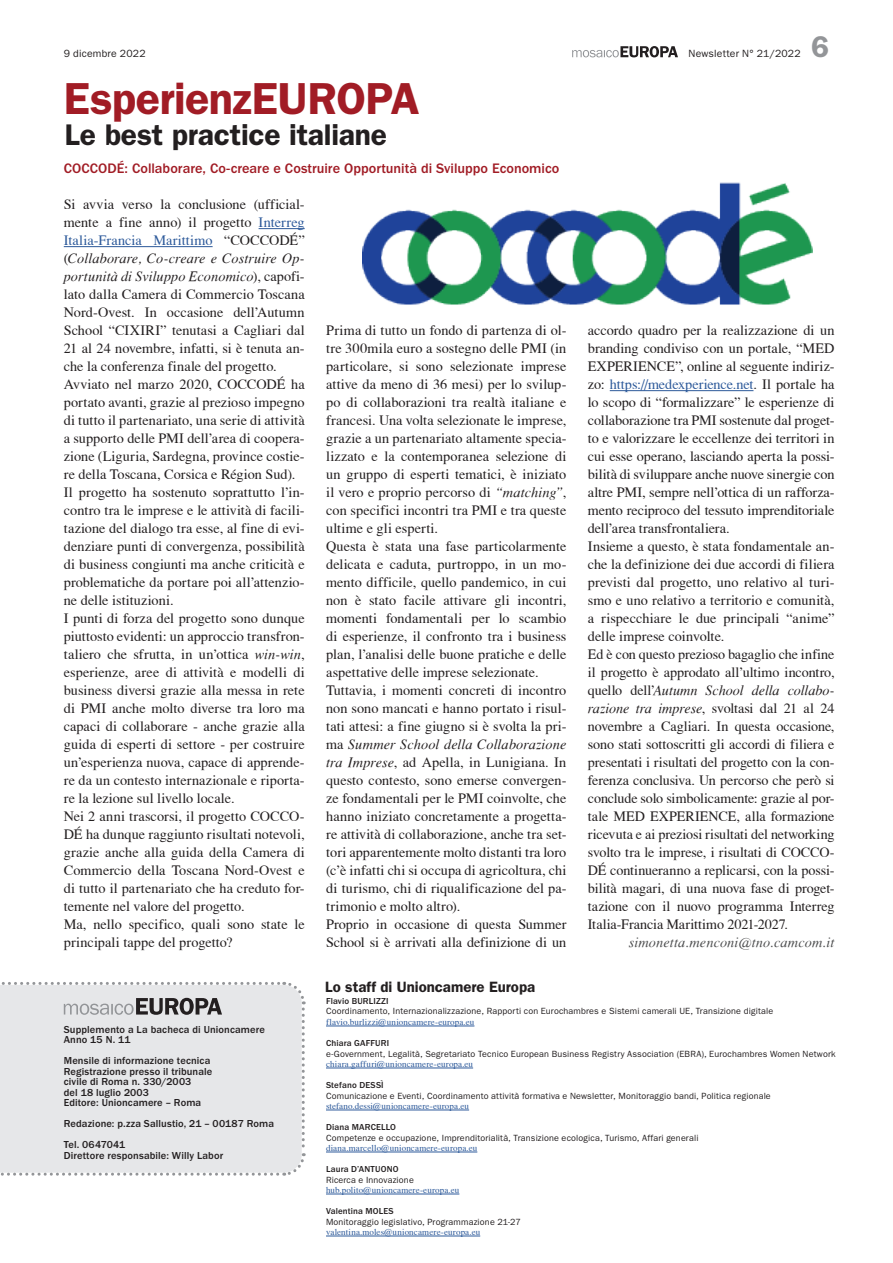
<style>
.page{position:relative;width:893px;height:1263px;background:#fff}
.page>*{position:absolute;margin:0;border:0;box-sizing:border-box;transform-origin:0 0}
.t1{font:600 45px "ITC Franklin Gothic Std";letter-spacing:-.01em;color:#a11c25}
.t2{font:600 30px "ITC Franklin Gothic Std";letter-spacing:-.01em;color:#231f20}
.t3{font:600 30px "ITC Franklin Gothic Std";color:#939598}
.t4{font:600 15px "ITC Franklin Gothic Std";color:#231f20}
.t5{font:14.25px/18px "T Acc LAD";letter-spacing:.005em;color:#231f20}
.t6{font:14.25px/18px "T Acc LAD Italic";letter-spacing:.005em;color:#231f20}
.t7{font:500 14.25px "ITC Franklin Gothic Std";color:#a11c25}
.t8{font:14.25px "T Acc LAD Italic";letter-spacing:.005em;color:#4b4c4d}
.t9{font:500 10.5px/10.5px "ITC Franklin Gothic Std";letter-spacing:.01em;color:#231f20}
.t10{font:10.5px "ITC Franklin Gothic Std";letter-spacing:.015em;color:#231f20}
.t11{font:9px "ITC Franklin Gothic Std";letter-spacing:.015em;color:#231f20}
.t12{font:9px "T Acc LAD";letter-spacing:.015em;color:#2c599a}
.t13{font:500 9px "ITC Franklin Gothic Std";letter-spacing:.015em;color:#231f20}
.s1{color:#2c599a}
.s2{font-family:"T Acc LAD"}
.s3{font-family:"T Acc LAD Italic"}
</style>
<div class="page">
<svg style="left:572px;top:46px;width:106px;height:11px"></svg>
<div style="left:0;top:982px;width:306px;height:194px;background:#e6e7e9"></div>
<hr style="left:326px;top:1026px;width:148px;height:1px;background:#2c599a">
<hr style="left:326px;top:1068px;width:147px;height:1px;background:#2c599a">
<hr style="left:326px;top:1110px;width:143px;height:1px;background:#2c599a">
<hr style="left:326px;top:1152px;width:151px;height:1px;background:#2c599a">
<hr style="left:326px;top:1194px;width:133px;height:1px;background:#2c599a">
<hr style="left:326px;top:1236px;width:154px;height:1px;background:#2c599a">
<hr style="left:259px;top:228px;width:46px;height:1px;background:#2c599a">
<hr style="left:64px;top:246px;width:149px;height:1px;background:#2c599a">
<hr style="left:610px;top:390px;width:143px;height:1px;background:#2c599a">
<img style="left:363px;top:182px;width:450px;height:123px">
<p class="t10" style="left:64px;top:48px;width:83px">9 dicembre 2022</p>
<p class="t10" style="left:688px;top:48px;width:114px">Newsletter N° 21/2022</p>
<h1 class="t1" style="left:64px;top:72px;width:357px">EsperienzEUROPA</h1>
<h2 class="t2" style="left:65px;top:117px;width:324px">Le best practice italiane</h2>
<p class="t7" style="left:64px;top:160px;width:497px">COCCODÉ: Collaborare, Co-creare e Costruire Opportunità di Sviluppo Economico</p>
<h2 class="t3" style="left:811px;top:29px;width:19px">6</h2>
<p class="t5" style="left:64px;top:195px;width:242px;text-align:justify">Si avvia verso la conclusione (ufficial&shy;mente a fine anno) il progetto <span class="s1">Interreg Italia-Francia Marittimo</span> “COCCODÉ”</p>
<p class="t6" style="left:64px;top:249px;width:242px"><span class="s2">(</span>Collaborare, Co-creare e Costruire Op&shy;portunità di Sviluppo Economico<span class="s2">), capofi-</span></p>
<p class="t5" style="left:64px;top:285px;width:242px">lato dalla Camera di Commercio Toscana Nord-Ovest. In occasione dell’Autumn School “CIXIRI” tenutasi a Cagliari dal 21 al 24 novembre, infatti, si è tenuta an&shy;che la conferenza finale del progetto.<br>Avviato nel marzo 2020, COCCODÉ ha portato avanti, grazie al prezioso impegno di tutto il partenariato, una serie di attività a supporto delle PMI dell’area di coopera&shy;zione (Liguria, Sardegna, province costie&shy;re della Toscana, Corsica e Région Sud).<br>Il progetto ha sostenuto soprattutto l’in&shy;contro tra le imprese e le attività di facili&shy;tazione del dialogo tra esse, al fine di evi&shy;denziare punti di convergenza, possibilità di business congiunti ma anche criticità e problematiche da portare poi all’attenzio&shy;ne delle istituzioni.<br>I punti di forza del progetto sono dunque piuttosto evidenti: un approccio transfron&shy;taliero che sfrutta, in un’ottica <span class="s3">win-win</span>, esperienze, aree di attività e modelli di business diversi grazie alla messa in rete di PMI anche molto diverse tra loro ma capaci di collaborare - anche grazie alla guida di esperti di settore - per costruire un’esperienza nuova, capace di apprende&shy;re da un contesto internazionale e riporta&shy;re la lezione sul livello locale.<br>Nei 2 anni trascorsi, il progetto COCCO-DÉ ha dunque raggiunto risultati notevoli, grazie anche alla guida della Camera di Commercio della Toscana Nord-Ovest e di tutto il partenariato che ha creduto for&shy;temente nel valore del progetto.<br>Ma, nello specifico, quali sono state le principali tappe del progetto?</p>
<p class="t9" style="left:64px;top:1024px;width:203px">Supplemento a La bacheca di Unioncamere<br>Anno 15 N. 11</p>
<p class="t9" style="left:64px;top:1056px;width:150px">Mensile di informazione tecnica<br>Registrazione presso il tribunale civile di Roma n. 330/2003<br>del 18 luglio 2003<br>Editore: Unioncamere – Roma</p>
<p class="t9" style="left:64px;top:1113px;width:212px;line-height:21px">Redazione: p.zza Sallustio, 21 – 00187 Roma<br>Tel. 0647041</p>
<p class="t9" style="left:64px;top:1150px;width:161px">Direttore responsabile: Willy Labor</p>
<p class="t5" style="left:326px;top:321px;width:242px">Prima di tutto un fondo di partenza di ol&shy;tre 300mila euro a sostegno delle PMI (in particolare, si sono selezionate imprese attive da meno di 36 mesi) per lo svilup&shy;po di collaborazioni tra realtà italiane e francesi. Una volta selezionate le imprese, grazie a un partenariato altamente specia&shy;lizzato e la contemporanea selezione di un gruppo di esperti tematici, è iniziato il vero e proprio percorso di <span class="s3">“matching”</span>, con specifici incontri tra PMI e tra queste ultime e gli esperti.<br>Questa è stata una fase particolarmente delicata e caduta, purtroppo, in un mo&shy;mento difficile, quello pandemico, in cui non è stato facile attivare gli incontri, momenti fondamentali per lo scambio di esperienze, il confronto tra i business plan, l’analisi delle buone pratiche e delle aspettative delle imprese selezionate.<br>Tuttavia, i momenti concreti di incontro non sono mancati e hanno portato i risul&shy;tati attesi: a fine giugno si è svolta la pri-</p>
<p class="t6" style="left:326px;top:735px;width:242px"><span class="s2">ma</span> Summer School della Collaborazione</p>
<p class="t5" style="left:326px;top:753px;width:242px"><span class="s3">tra Imprese</span>, ad Apella, in Lunigiana. In questo contesto, sono emerse convergen&shy;ze fondamentali per le PMI coinvolte, che hanno iniziato concretamente a progetta&shy;re attività di collaborazione, anche tra set&shy;tori apparentemente molto distanti tra loro (c’è infatti chi si occupa di agricoltura, chi di turismo, chi di riqualificazione del pa&shy;trimonio e molto altro).<br>Proprio in occasione di questa Summer School si è arrivati alla definizione di un</p>
<p class="t5" style="left:588px;top:321px;width:248px">accordo quadro per la realizzazione di un branding condiviso con un portale, “MED EXPERIENCE”, online al seguente indiriz&shy;zo: <span class="s1">https://medexperience.net</span>. Il portale ha lo scopo di “formalizzare” le esperienze di collaborazione tra PMI sostenute dal proget&shy;to e valorizzare le eccellenze dei territori in cui esse operano, lasciando aperta la possi&shy;bilità di sviluppare anche nuove sinergie con altre PMI, sempre nell’ottica di un rafforza&shy;mento reciproco del tessuto imprenditoriale dell’area transfrontaliera.<br>Insieme a questo, è stata fondamentale an&shy;che la definizione dei due accordi di filiera previsti dal progetto, uno relativo al turi&shy;smo e uno relativo a territorio e comunità, a rispecchiare le due principali “anime” delle imprese coinvolte.<br>Ed è con questo prezioso bagaglio che infine il progetto è approdato all’ultimo incontro,</p>
<p class="t6" style="left:588px;top:681px;width:248px"><span class="s2">quello dell’</span>Autumn School della collabo-</p>
<p class="t5" style="left:588px;top:699px;width:248px;text-align:justify"><span class="s3">razione tra imprese</span>, svoltasi dal 21 al 24 novembre a Cagliari. In questa occasione, sono stati sottoscritti gli accordi di filiera e presentati i risultati del progetto con la con&shy;ferenza conclusiva. Un percorso che però si conclude solo simbolicamente: grazie al por&shy;tale MED EXPERIENCE, alla formazione ricevuta e ai preziosi risultati del networking svolto tra le imprese, i risultati di COCCO-DÉ continueranno a replicarsi, con la possi&shy;bilità magari, di una nuova fase di proget&shy;tazione con il nuovo programma Interreg Italia-Francia Marittimo 2021-2027.</p>
<p class="t8" style="left:629px;top:934px;width:207px">simonetta.menconi@tno.camcom.it</p>
<p class="t4" style="left:325px;top:978px;width:212px">Lo staff di Unioncamere Europa</p>
<p class="t13" style="left:326px;top:996px;width:64px">Flavio BURLIZZI</p>
<p class="t11" style="left:326px;top:1006px;width:449px">Coordinamento, Internazionalizzazione, Rapporti con Eurochambres e Sistemi camerali UE, Transizione digitale</p>
<p class="t12" style="left:326px;top:1017px;width:150px">flavio.burlizzi@unioncamere-europa.eu</p>
<p class="t13" style="left:326px;top:1038px;width:65px">Chiara GAFFURI</p>
<p class="t11" style="left:326px;top:1048px;width:511px">e-Government, Legalità, Segretariato Tecnico European Business Registry Association (EBRA), Eurochambres Women Network</p>
<p class="t12" style="left:326px;top:1059px;width:149px">chiara.gaffuri@unioncamere-europa.eu</p>
<p class="t13" style="left:326px;top:1080px;width:59px">Stefano DESSÌ</p>
<p class="t11" style="left:326px;top:1090px;width:446px">Comunicazione e Eventi, Coordinamento attività formativa e Newsletter, Monitoraggio bandi, Politica regionale</p>
<p class="t12" style="left:326px;top:1101px;width:145px">stefano.dessi@unioncamere-europa.eu</p>
<p class="t13" style="left:326px;top:1122px;width:72px">Diana MARCELLO</p>
<p class="t11" style="left:326px;top:1132px;width:374px">Competenze e occupazione, Imprenditorialità, Transizione ecologica, Turismo, Affari generali</p>
<p class="t12" style="left:326px;top:1143px;width:153px">diana.marcello@unioncamere-europa.eu</p>
<p class="t13" style="left:326px;top:1164px;width:74px">Laura D’ANTUONO</p>
<p class="t11" style="left:326px;top:1174px;width:89px">Ricerca e Innovazione</p>
<p class="t12" style="left:326px;top:1185px;width:135px">hub.polito@unioncamere-europa.eu</p>
<p class="t13" style="left:326px;top:1206px;width:69px">Valentina MOLES</p>
<p class="t11" style="left:326px;top:1216px;width:196px">Monitoraggio legislativo, Programmazione 21-27</p>
<p class="t12" style="left:326px;top:1227px;width:156px">valentina.moles@unioncamere-europa.eu</p>
</div>
